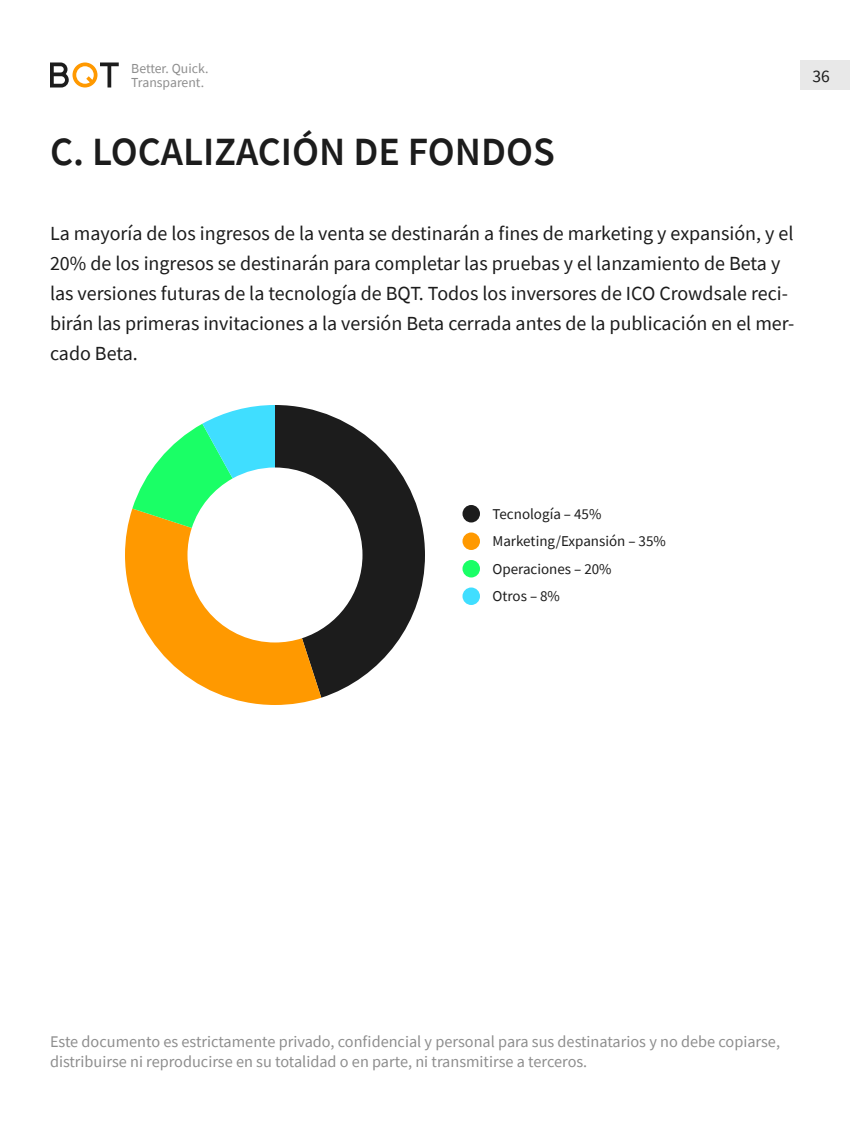
<style>
.page{position:relative;width:850px;height:1125px;background:#fff}
.page>*{position:absolute;margin:0;border:0;box-sizing:border-box;transform-origin:0 0}
.t1{font:600 40px "Source Sans Pro";color:#1c1c1c}
.t2{font:20px/30px "Source Sans Pro";color:#1c1c1c}
.t3{font:17.5px "Source Sans Pro";color:#1c1c1c}
.t4{font:16.25px/20px "Source Sans Pro";color:#8e8e8e}
.t5{font:15px/27.5px "Source Sans Pro";color:#1c1c1c}
.t6{font:13.75px/13.8px "Source Sans Pro";color:#8e8e8e}
</style>
<div class="page">
<svg style="left:50px;top:62px;width:69px;height:26px"></svg>
<div style="left:800px;top:60px;width:50px;height:30px;background:#e8e8e8"></div>
<svg style="left:275px;top:405px;width:150px;height:293px;fill:#1c1c1c"></svg>
<svg style="left:125px;top:509px;width:196px;height:196px"></svg>
<svg style="left:132px;top:405px;width:143px;height:123px"></svg>
<div style="left:462px;top:505px;width:18px;height:17px;background:#1c1c1c;border-radius:50%"></div>
<div style="left:462px;top:532px;width:18px;height:18px;background:#f90;border-radius:50%"></div>
<div style="left:462px;top:560px;width:18px;height:18px;background:#1aff66;border-radius:50%"></div>
<div style="left:462px;top:588px;width:18px;height:17px;background:#40deff;border-radius:50%"></div>
<p class="t6" style="left:131px;top:61px;width:79px">Better. Quick.<br>Transparent.</p>
<h1 class="t1" style="left:50px;top:125px;width:506px">C. LOCALIZACIÓN DE FONDOS</h1>
<p class="t3" style="left:812px;top:65px;width:19px">36</p>
<p class="t2" style="left:50px;top:218px;width:746px">La mayoría de los ingresos de la venta se destinarán a fines de marketing y expansión, y el 20% de los ingresos se destinarán para completar las pruebas y el lanzamiento de Beta y las versiones futuras de la tecnología de BQT. Todos los inversores de ICO Crowdsale reci&shy;birán las primeras invitaciones a la versión Beta cerrada antes de la publicación en el mer&shy;cado Beta.</p>
<p class="t5" style="left:492px;top:500px;width:175px">Tecnología – 45%<br>Marketing/Expansión – 35%<br>Operaciones – 20%<br>Otros – 8%</p>
<p class="t4" style="left:50px;top:1032px;width:732px">Este documento es estrictamente privado, confidencial y personal para sus destinatarios y no debe copiarse, distribuirse ni reproducirse en su totalidad o en parte, ni transmitirse a terceros.</p>
</div>
